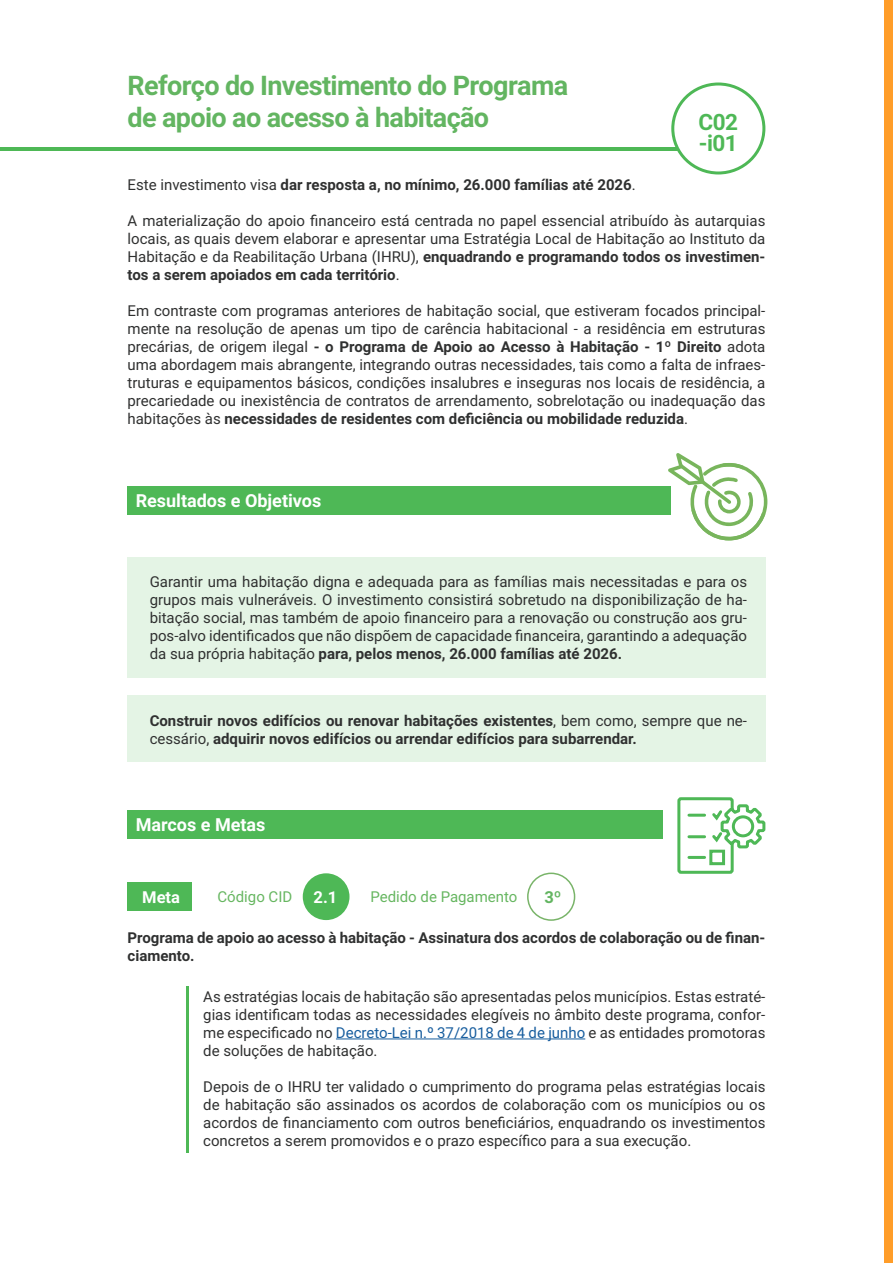
<style>
.page{position:relative;width:893px;height:1263px;background:#fff}
.page>*{position:absolute;margin:0;border:0;box-sizing:border-box;transform-origin:0 0}
.t1{font:700 27px "Roboto";letter-spacing:-.025em;color:#63b561}
.t2{font:700 22.5px "Roboto";letter-spacing:-.025em;color:#4eb856}
.t3{font:700 18px "Roboto";letter-spacing:-.005em;color:#fff}
.t4{font:700 16.5px "Roboto";color:#fff}
.t5{font:700 16.5px "Roboto";color:#63b561}
.t6{font:15px/18px "Roboto";color:#2f3030;text-align:justify}
.t7{font:700 15px/18px "Roboto";color:#2f3030}
.t8{font:15px "Roboto";color:#66b660}
.s1{font-weight:400}
.s2{font-weight:700}
.s3{color:#175d9e}
</style>
<div class="page">
<hr style="left:0;top:147px;width:680px;height:4px;background:#4eb856">
<div style="left:673px;top:84px;width:91px;height:89px;background:#fff;border-radius:50%"></div>
<div style="left:671px;top:83px;width:94px;height:91px;border:3px solid #4eb856;border-radius:50%"></div>
<div style="left:127px;top:557px;width:638px;height:120px;background:#e4f4e5"></div>
<div style="left:127px;top:695px;width:638px;height:67px;background:#e4f4e5"></div>
<div style="left:127px;top:486px;width:544px;height:29px;background:#4eb856"></div>
<svg style="left:668px;top:453px;width:99px;height:87px"></svg>
<div style="left:884px;top:0;width:9px;height:1263px;background:#ff9d29"></div>
<div style="left:303px;top:873px;width:46px;height:47px;background:#4eb856;border-radius:50%"></div>
<div style="left:527px;top:872px;width:48px;height:49px;border:2px solid #79b469;border-radius:50%"></div>
<hr style="left:336px;top:1038px;width:249px;height:1px;background:#175d9e">
<div style="left:128px;top:882px;width:64px;height:28px;background:#4eb856"></div>
<hr style="left:186px;top:986px;width:3px;height:167px;background:#4eb856">
<div style="left:127px;top:810px;width:536px;height:29px;background:#4eb856"></div>
<svg style="left:677px;top:797px;width:89px;height:77px"></svg>
<p class="t1" style="left:128px;top:67px;width:442px">Reforço do Investimento do Programa</p>
<p class="t1" style="left:128px;top:99px;width:363px">de apoio ao acesso à habitação</p>
<p class="t2" style="left:699px;top:106px;width:41px">C02</p>
<p class="t2" style="left:699px;top:127px;width:40px">-i01</p>
<p class="t7" style="left:128px;top:175px;width:510px"><span class="s1">Este investimento visa</span> dar resposta a, no mínimo, 26.000 famílias até 2026<span class="s1">.</span></p>
<p class="t6" style="left:128px;top:211px;width:639px">A materialização do apoio financeiro está centrada no papel essencial atribuído às autarquias locais, as quais devem elaborar e apresentar uma Estratégia Local de Habitação ao Instituto da Habitação e da Reabilitação Urbana (IHRU), <span class="s2">enquadrando e programando todos os investimen&shy;tos a serem apoiados em cada território</span>.</p>
<p class="t6" style="left:128px;top:301px;width:639px">Em contraste com programas anteriores de habitação social, que estiveram focados principal&shy;mente na resolução de apenas um tipo de carência habitacional - a residência em estruturas precárias, de origem ilegal <span class="s2">- o Programa de Apoio ao Acesso à Habitação - 1º Direito</span> adota uma abordagem mais abrangente, integrando outras necessidades, tais como a falta de infraes&shy;truturas e equipamentos básicos, condições insalubres e inseguras nos locais de residência, a precariedade ou inexistência de contratos de arrendamento, sobrelotação ou inadequação das habitações às <span class="s2">necessidades de residentes com deficiência ou mobilidade reduzida</span>.</p>
<p class="t3" style="left:136px;top:488px;width:187px">Resultados e Objetivos</p>
<p class="t6" style="left:150px;top:572px;width:599px">Garantir uma habitação digna e adequada para as famílias mais necessitadas e para os grupos mais vulneráveis. O investimento consistirá sobretudo na disponibilização de ha&shy;bitação social, mas também de apoio financeiro para a renovação ou construção aos gru&shy;pos-alvo identificados que não dispõem de capacidade financeira, garantindo a adequação da sua própria habitação <span class="s2">para, pelos menos, 26.000 famílias até 2026.</span></p>
<p class="t7" style="left:150px;top:711px;width:599px">Construir novos edifícios ou renovar habitações existentes<span class="s1">, bem como, sempre que ne&shy;cessário,</span> adquirir novos edifícios ou arrendar edifícios para subarrendar.</p>
<p class="t3" style="left:136px;top:812px;width:131px">Marcos e Metas</p>
<p class="t4" style="left:142px;top:886px;width:39px">Meta</p>
<p class="t8" style="left:218px;top:886px;width:76px">Código CID</p>
<p class="t4" style="left:314px;top:886px;width:25px">2.1</p>
<p class="t8" style="left:370px;top:886px;width:149px">Pedido de Pagamento</p>
<p class="t5" style="left:544px;top:885px;width:19px">3º</p>
<p class="t7" style="left:128px;top:928px;width:639px">Programa de apoio ao acesso à habitação - Assinatura dos acordos de colaboração ou de finan&shy;ciamento.</p>
<p class="t6" style="left:203px;top:987px;width:564px">As estratégias locais de habitação são apresentadas pelos municípios. Estas estraté&shy;gias identificam todas as necessidades elegíveis no âmbito deste programa, confor&shy;me especificado no <span class="s3">Decreto-Lei n.º 37/2018 de 4 de junho</span> e as entidades promotoras de soluções de habitação.</p>
<p class="t6" style="left:203px;top:1077px;width:564px">Depois de o IHRU ter validado o cumprimento do programa pelas estratégias locais de habitação são assinados os acordos de colaboração com os municípios ou os acordos de financiamento com outros beneficiários, enquadrando os investimentos concretos a serem promovidos e o prazo específico para a sua execução.</p>
</div>
